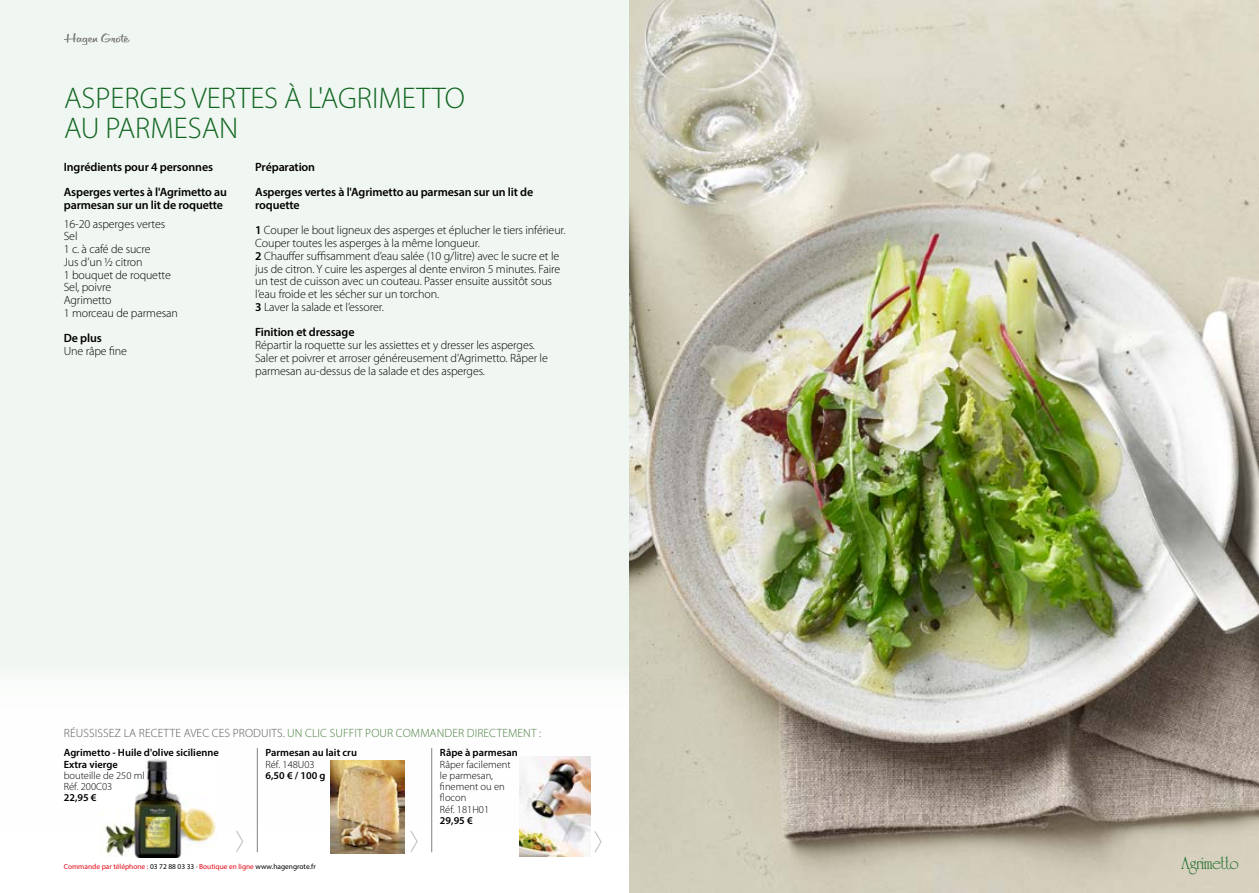
<style>
.page{position:relative;width:1259px;height:893px;background:#fff}
.page>*{position:absolute;margin:0;border:0;box-sizing:border-box;transform-origin:0 0}
.t1{font:300 30px/30px "Myriad Pro";color:#106621}
.t2{font:17.4px "University SH";letter-spacing:-.01em;color:#106621}
.t3{font:300 12px/12.8px "Myriad Pro";letter-spacing:-.01em;color:#000}
.t4{font:600 12px/25.5px "Myriad Pro";letter-spacing:-.01em;color:#000}
.t5{font:300 12px "Myriad Pro";letter-spacing:.01em;color:#487e3e}
.t6{font:600 10.5px/11.2px "Myriad Pro";color:#000}
.t7{font:300 10.5px/11.2px "Myriad Pro";color:#000}
.t8{font:7.35px "Myriad Pro";color:#e30613}
.s1{font-weight:600}
.s2{color:#575756}
.s3{color:#000}
</style>
<div class="page">
<div style="left:0;top:0;width:887px;height:893px;background:#f0f6f1"></div>
<div style="left:0;top:663px;width:1259px;height:230px;background:#fff"></div>
<img style="left:520px;top:757px;width:70px;height:99px">
<img style="left:629px;top:0;width:630px;height:893px">
<hr style="left:257px;top:748px;width:1px;height:104px;background:#7d8386">
<hr style="left:431px;top:748px;width:1px;height:104px;background:#7d8386">
<svg style="left:236px;top:831px;width:8px;height:21px"></svg>
<svg style="left:594px;top:831px;width:8px;height:22px"></svg>
<img style="left:330px;top:761px;width:74px;height:93px">
<svg style="left:410px;top:831px;width:8px;height:21px"></svg>
<img style="left:105px;top:759px;width:111px;height:99px">
<svg style="left:64px;top:33px;width:66px;height:12px"></svg>
<h1 class="t1" style="left:64px;top:82px;width:402px">ASPERGES VERTES À L'AGRIMETTO<br>AU PARMESAN</h1>
<p class="t4" style="left:255px;top:153px;width:279px">Préparation<br>Asperges vertes à l'Agrimetto au parmesan sur un lit de</p>
<p class="t3" style="left:255px;top:192px;width:312px;line-height:25.5px"><span class="s1">roquette<br>1</span> Couper le bout ligneux des asperges et éplucher le tiers inférieur.</p>
<p class="t3" style="left:255px;top:237px;width:306px">Couper toutes les asperges à la même longueur.<br><span class="s1">2</span> Chauffer suffisamment d’eau salée (10 g/litre) avec le sucre et le jus de citron. Y cuire les asperges al dente environ 5 minutes. Faire un test de cuisson avec un couteau. Passer ensuite aussitôt sous l’eau froide et les sécher sur un torchon.<br><span class="s1">3</span> Laver la salade et l’essorer.</p>
<p class="t4" style="left:255px;top:319px;width:101px">Finition et dressage</p>
<p class="t3" style="left:255px;top:339px;width:294px">Répartir la roquette sur les assiettes et y dresser les asperges.<br>Saler et poivrer et arroser généreusement d’Agrimetto. Râper le parmesan au-dessus de la salade et des asperges.</p>
<p class="t4" style="left:64px;top:153px;width:165px">Ingrédients pour 4 personnes<br>Asperges vertes à l'Agrimetto au</p>
<p class="t4" style="left:64px;top:192px;width:161px">parmesan sur un lit de roquette</p>
<p class="t3" style="left:64px;top:217px;width:115px">16-20 asperges vertes<br>Sel<br>1 c. à café de sucre<br>Jus d’un ½ citron<br>1 bouquet de roquette<br>Sel, poivre<br>Agrimetto<br>1 morceau de parmesan</p>
<p class="t4" style="left:64px;top:325px;width:40px">De plus</p>
<p class="t3" style="left:64px;top:344px;width:65px">Une râpe fine</p>
<p class="t5" style="left:64px;top:726px;width:479px"><span class="s2">RÉUSSISSEZ LA RECETTE AVEC CES PRODUITS.</span> UN CLIC SUFFIT POUR COMMANDER DIRECTEMENT :</p>
<p class="t6" style="left:64px;top:747px;width:157px">Agrimetto - Huile d'olive sicilienne<br>Extra vierge</p>
<p class="t7" style="left:64px;top:769px;width:82px">bouteille de 250 ml<br>Réf. 200C03</p>
<p class="t6" style="left:64px;top:792px;width:34px">22,95 €</p>
<p class="t6" style="left:265px;top:747px;width:93px">Parmesan au lait cru</p>
<p class="t7" style="left:265px;top:758px;width:51px">Réf. 148U03</p>
<p class="t6" style="left:265px;top:769px;width:62px">6,50 € / 100 g</p>
<p class="t6" style="left:440px;top:747px;width:79px">Râpe à parmesan</p>
<p class="t7" style="left:440px;top:758px;width:72px">Râper facilement le parmesan, finement ou en flocon<br>Réf. 181H01</p>
<p class="t6" style="left:440px;top:814px;width:34px">29,95 €</p>
<p class="t8" style="left:64px;top:862px;width:253px">Commande par téléphone : <span class="s3">03 72 88 03 33 ·</span> Boutique en ligne <span class="s3">www.hagengrote.fr</span></p>
<h2 class="t2" style="left:1181px;top:854px;width:59px">Agrimetto</h2>
</div>
